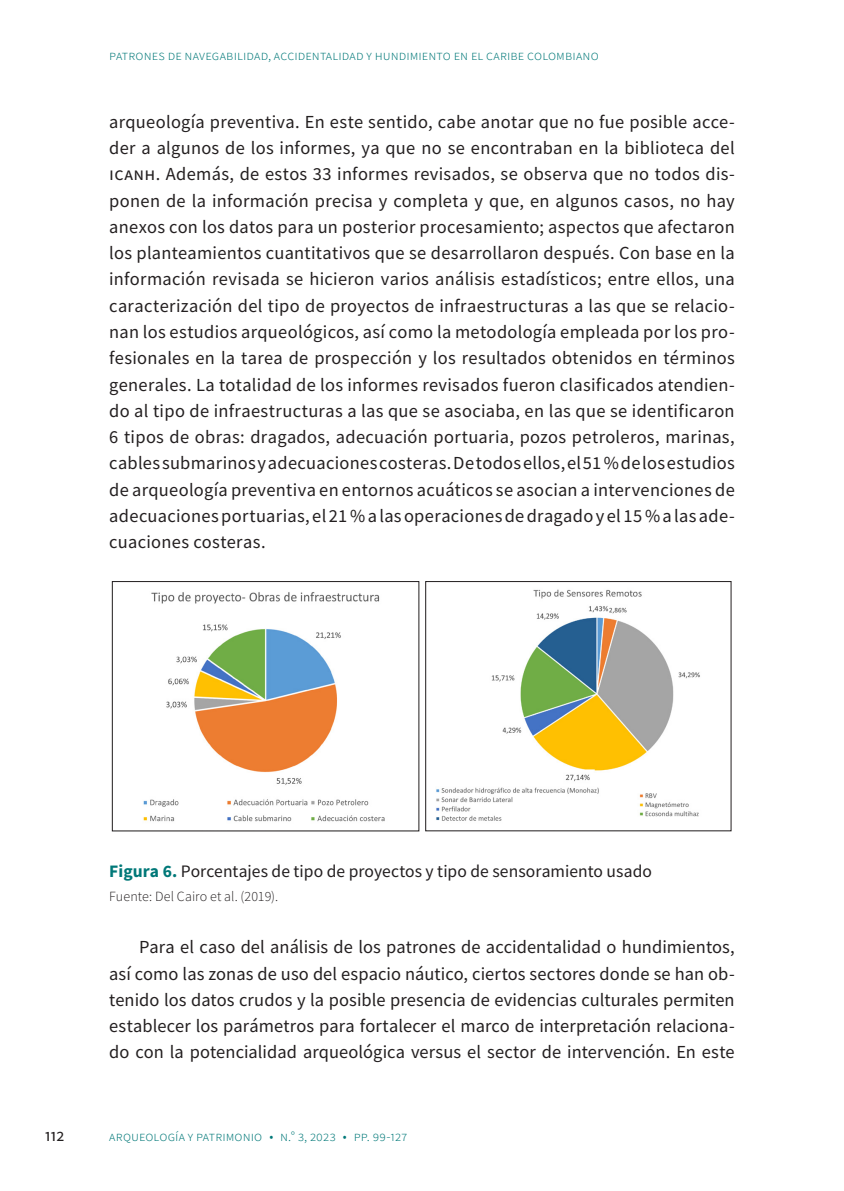
<style>
.page{position:relative;width:844px;height:1191px;background:#fff}
.page>*{position:absolute;margin:0;border:0;box-sizing:border-box;transform-origin:0 0}
.cuerpo{font:18.38px/26.2px "Source Sans Pro";letter-spacing:.015em;color:#231f20;text-align:justify}
.Figura_titulo{font:17.5px "Source Sans Pro";letter-spacing:.005em;color:#231f20}
.t1{font:300 14px "Source Sans Pro";letter-spacing:.005em;color:#007878}
.figura_fuente{font:300 14px "Source Sans Pro";letter-spacing:.01em;color:#231f20}
.s1{font-weight:700;color:#007878}
</style>
<div class="page">
<img style="left:143px;top:592px;width:242px;height:230px">
<div style="left:112px;top:581px;width:307px;height:250px;border:1px solid #231f20"></div>
<img style="left:436px;top:589px;width:264px;height:232px">
<div style="left:425px;top:581px;width:306px;height:250px;border:1px solid #231f20"></div>
<p class="t1" style="left:109px;top:47px;width:491px">Patrones de navegabilidad, accidentalidad y hundimiento en el caribe colombiano</p>
<p class="cuerpo" style="left:109px;top:109px;width:627px">arqueología preventiva. En este sentido, cabe anotar que no fue posible acce&shy;der a algunos de los informes, ya que no se encontraban en la biblioteca del icanh. Además, de estos 33 informes revisados, se observa que no todos dis&shy;ponen de la información precisa y completa y que, en algunos casos, no hay anexos con los datos para un posterior procesamiento; aspectos que afectaron los planteamientos cuantitativos que se desarrollaron después. Con base en la información revisada se hicieron varios análisis estadísticos; entre ellos, una caracterización del tipo de proyectos de infraestructuras a las que se relacio&shy;nan los estudios arqueológicos, así como la metodología empleada por los pro&shy;fesionales en la tarea de prospección y los resultados obtenidos en términos generales. La totalidad de los informes revisados fueron clasificados atendien&shy;do al tipo de infraestructuras a las que se asociaba, en las que se identificaron 6 tipos de obras: dragados, adecuación portuaria, pozos petroleros, marinas, cables submarinos y adecuaciones costeras. De todos ellos, el 51 % de los estudios de arqueología preventiva en entornos acuáticos se asocian a intervenciones de adecuaciones portuarias, el 21 % a las operaciones de dragado y el 15 % a las ade&shy;cuaciones costeras.</p>
<p class="Figura_titulo" style="left:109px;top:859px;width:544px"><span class="s1">Figura 6.</span> Porcentajes de tipo de proyectos y tipo de sensoramiento usado</p>
<p class="figura_fuente" style="left:109px;top:887px;width:170px">Fuente: Del Cairo et al. (2019).</p>
<p class="cuerpo" style="left:109px;top:934px;width:627px;text-indent:30px">Para el caso del análisis de los patrones de accidentalidad o hundimientos, así como las zonas de uso del espacio náutico, ciertos sectores donde se han ob&shy;tenido los datos crudos y la posible presencia de evidencias culturales permiten establecer los parámetros para fortalecer el marco de interpretación relaciona&shy;do con la potencialidad arqueológica versus el sector de intervención. En este</p>
<p class="Figura_titulo" style="left:45px;top:1124px;width:21px">112</p>
<p class="t1" style="left:109px;top:1128px;width:299px">arqueología y patrimonio • N.° 3, 2023 • pp. 99-127</p>
</div>
